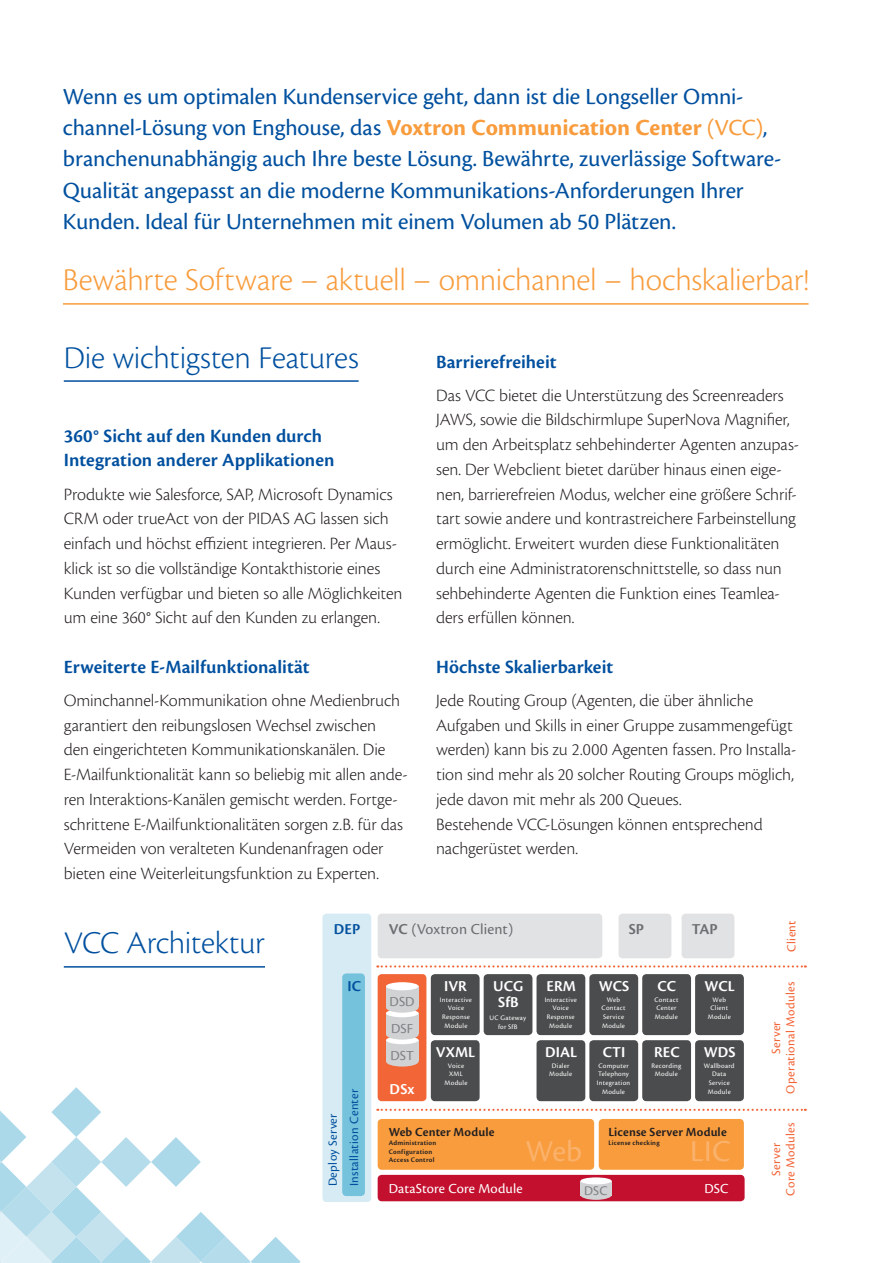
<style>
.page{position:relative;width:893px;height:1263px;background:#fff}
.page>*{position:absolute;margin:0;border:0;box-sizing:border-box;transform-origin:0 0}
.t1{font:300 33px "Cronos Pro";letter-spacing:-.01em;color:#f89c3d}
.t2{font:300 33px "Cronos Pro";letter-spacing:-.01em;color:#01509f}
.t3{font:31.5px "Cronos Pro";letter-spacing:.005em;color:#fbb26c}
.t4{font:24px/31.5px "Cronos Pro";letter-spacing:-.005em;color:#01509f}
.t5{font:600 19.5px/24px "Cronos Pro";letter-spacing:.005em;color:#01509f}
.t6{font:300 18px/24.8px "Cronos Pro";letter-spacing:-.01em;color:#231f20}
.t7{font:600 15.75px/15.8px "Cronos Pro";letter-spacing:.01em;color:#fff}
.t8{font:15.75px "Cronos Pro";letter-spacing:.005em;color:#6c6d70}
.t9{font:600 15.75px "Cronos Pro";color:#01509f}
.t10{font:600 15.75px "Cronos Pro";color:#6c6d70}
.t11{font:14.4px "Cronos Pro";letter-spacing:.01em;color:#fff}
.t12{font:14.4px "Cronos Pro";letter-spacing:.01em;color:#808285}
.t13{font:13.8px "Cronos Pro";color:#808285}
.t14{font:12.9px/14.4px "Cronos Pro";letter-spacing:.025em;color:#f26537;text-align:center}
.t15{font:600 12.9px "Cronos Pro";letter-spacing:.01em;color:#231f20}
.t16{font:12.9px/21.3px "Cronos Pro";letter-spacing:.025em;color:#01509f}
.t17{font:7.2px/8.6px "Cronos Pro";letter-spacing:.035em;color:#fff;text-align:center}
.t18{font:600 7.2px/8.6px "Cronos Pro";letter-spacing:.035em;color:#231f20}
.s1{font-weight:700;color:#f89c3d}
.s2{color:#f89c3d}
.s3{font-weight:600}
</style>
<div class="page">
<hr style="left:63px;top:303px;width:746px;height:2px;background:#f89c3d">
<hr style="left:64px;top:380px;width:295px;height:2px;background:#01509f">
<div style="left:322px;top:913px;width:49px;height:289px;background:#d6ebf3;border-radius:4px"></div>
<div style="left:342px;top:973px;width:23px;height:223px;background:#75c2dc;border-radius:4px"></div>
<div style="left:431px;top:974px;width:49px;height:61px;background:#4b4c4d;border-radius:4px"></div>
<div style="left:484px;top:974px;width:48px;height:61px;background:#4b4c4d;border-radius:4px"></div>
<div style="left:536px;top:974px;width:49px;height:61px;background:#4b4c4d;border-radius:4px"></div>
<div style="left:589px;top:974px;width:49px;height:61px;background:#4b4c4d;border-radius:4px"></div>
<div style="left:642px;top:974px;width:49px;height:61px;background:#4b4c4d;border-radius:4px"></div>
<div style="left:695px;top:974px;width:49px;height:61px;background:#4b4c4d;border-radius:4px"></div>
<div style="left:431px;top:1040px;width:49px;height:61px;background:#4b4c4d;border-radius:4px"></div>
<div style="left:536px;top:1040px;width:49px;height:61px;background:#4b4c4d;border-radius:4px"></div>
<div style="left:589px;top:1040px;width:49px;height:61px;background:#4b4c4d;border-radius:4px"></div>
<div style="left:642px;top:1040px;width:49px;height:61px;background:#4b4c4d;border-radius:4px"></div>
<div style="left:695px;top:1040px;width:49px;height:61px;background:#4b4c4d;border-radius:4px"></div>
<div style="left:378px;top:974px;width:48px;height:127px;background:#f26537;border-radius:4px"></div>
<div style="left:386px;top:1041px;width:33px;height:20px;background:#d1d2d4"></div>
<div style="left:386px;top:1036px;width:33px;height:8px;background:#fff;border-radius:50%"></div>
<div style="left:386px;top:1056px;width:33px;height:10px;background:#d1d2d4;border-radius:50%"></div>
<div style="left:386px;top:1014px;width:33px;height:20px;background:#d1d2d4"></div>
<div style="left:386px;top:1009px;width:33px;height:8px;background:#fff;border-radius:50%"></div>
<div style="left:386px;top:1029px;width:33px;height:11px;background:#d1d2d4;border-radius:50%"></div>
<div style="left:386px;top:987px;width:33px;height:20px;background:#d1d2d4"></div>
<div style="left:386px;top:982px;width:33px;height:8px;background:#fff;border-radius:50%"></div>
<div style="left:386px;top:1002px;width:33px;height:11px;background:#d1d2d4;border-radius:50%"></div>
<div style="left:378px;top:913px;width:224px;height:45px;background:#e1e2e4;border-radius:4px"></div>
<div style="left:619px;top:913px;width:52px;height:45px;background:#e1e2e4;border-radius:4px"></div>
<div style="left:682px;top:913px;width:52px;height:45px;background:#e1e2e4;border-radius:4px"></div>
<div style="left:378px;top:1175px;width:367px;height:26px;background:#c3102e;border-radius:4px"></div>
<div style="left:580px;top:1181px;width:32px;height:14px;background:#d1d2d4"></div>
<div style="left:580px;top:1177px;width:32px;height:7px;background:#fff;border-radius:50%"></div>
<div style="left:580px;top:1190px;width:32px;height:10px;background:#d1d2d4;border-radius:50%"></div>
<div style="left:378px;top:1119px;width:216px;height:51px;background:#f89c3d;border-radius:4px"></div>
<div style="left:599px;top:1119px;width:145px;height:51px;background:#f89c3d;border-radius:4px"></div>
<svg style="left:377px;top:1109px;width:429px;height:2px"></svg>
<svg style="left:377px;top:965px;width:429px;height:2px"></svg>
<hr style="left:64px;top:966px;width:201px;height:2px;background:#01509f">
<svg style="left:0;top:1087px;width:301px;height:176px"></svg>
<p class="t4" style="left:63px;top:80px;width:720px">Wenn es um optimalen Kundenservice geht, dann ist die Longseller Omni&shy;channel-Lösung von Enghouse, das <span class="s1">Voxtron Communication Center</span> <span class="s2">(VCC)</span>, branchenunabhängig auch Ihre beste Lösung. Bewährte, zuverlässige Software-Qualität angepasst an die moderne Kommunikations-Anforderungen Ihrer Kunden. Ideal für Unternehmen mit einem Volumen ab 50 Plätzen.</p>
<h1 class="t1" style="left:63px;top:261px;width:747px">Bewährte Software – aktuell – omnichannel – hochskalierbar!</h1>
<h1 class="t2" style="left:64px;top:338px;width:296px">Die wichtigsten Features</h1>
<p class="t5" style="left:64px;top:424px;width:272px">360° Sicht auf den Kunden durch<br>Integration anderer Applikationen</p>
<p class="t6" style="left:64px;top:481px;width:340px">Produkte wie Salesforce, SAP, Microsoft Dynamics CRM oder trueAct von der PIDAS AG lassen sich einfach und höchst effizient integrieren. Per Maus&shy;klick ist so die vollständige Kontakthistorie eines Kunden verfügbar und bieten so alle Möglichkeiten um eine 360° Sicht auf den Kunden zu erlangen.</p>
<p class="t5" style="left:64px;top:655px;width:247px">Erweiterte E-Mailfunktionalität</p>
<p class="t6" style="left:64px;top:688px;width:345px">Ominchannel-Kommunikation ohne Medienbruch garantiert den reibungslosen Wechsel zwischen<br>den eingerichteten Kommunikationskanälen. Die E-Mailfunktionalität kann so beliebig mit allen ande&shy;ren Interaktions-Kanälen gemischt werden. Fortge&shy;schrittene E-Mailfunktionalitäten sorgen z.B. für das Vermeiden von veralteten Kundenanfragen oder bieten eine Weiterleitungsfunktion zu Experten.</p>
<p class="t5" style="left:436px;top:350px;width:122px">Barrierefreiheit</p>
<p class="t6" style="left:436px;top:382px;width:364px">Das VCC bietet die Unterstützung des Screenreaders JAWS, sowie die Bildschirmlupe SuperNova Magnifier, um den Arbeitsplatz sehbehinderter Agenten anzupas&shy;sen. Der Webclient bietet darüber hinaus einen eige&shy;nen, barrierefreien Modus, welcher eine größere Schrif&shy;tart sowie andere und kontrastreichere Farbeinstellung ermöglicht. Erweitert wurden diese Funktionalitäten durch eine Administratorenschnittstelle, so dass nun sehbehinderte Agenten die Funktion eines Teamlea&shy;ders erfüllen können.</p>
<p class="t5" style="left:436px;top:655px;width:179px">Höchste Skalierbarkeit</p>
<p class="t6" style="left:436px;top:688px;width:362px">Jede Routing Group (Agenten, die über ähnliche Aufgaben und Skills in einer Gruppe zusammengefügt werden) kann bis zu 2.000 Agenten fassen. Pro Installa&shy;tion sind mehr als 20 solcher Routing Groups möglich, jede davon mit mehr als 200 Queues.<br>Bestehende VCC-Lösungen können entsprechend nachgerüstet werden.</p>
<h1 class="t2" style="left:64px;top:924px;width:203px">VCC Architektur</h1>
<p class="t9" style="left:334px;top:919px;width:28px">DEP</p>
<p class="t9" style="left:347px;top:977px;width:15px">IC</p>
<p class="t16" style="left:322px;top:1186px;width:99px;rotate:-90deg">Deploy Server<br>Installation Center</p>
<p class="t8" style="left:389px;top:919px;width:126px"><span class="s3">VC</span> (Voxtron Client)</p>
<p class="t10" style="left:629px;top:919px;width:17px">SP</p>
<p class="t12" style="left:389px;top:993px;width:27px">DSD</p>
<p class="t12" style="left:391px;top:1020px;width:24px">DSF</p>
<p class="t12" style="left:390px;top:1047px;width:25px">DST</p>
<p class="t7" style="left:390px;top:1081px;width:26px">DSx</p>
<p class="t7" style="left:444px;top:979px;width:24px">IVR</p>
<p class="t17" style="left:440px;top:995px;width:34px">Interactive<br>Voice<br>Response<br>Module</p>
<p class="t7" style="left:436px;top:1045px;width:41px">VXML</p>
<p class="t17" style="left:445px;top:1061px;width:24px">Voice<br>XML<br>Module</p>
<p class="t7" style="left:493px;top:979px;width:32px">UCG<br>SfB</p>
<p class="t17" style="left:490px;top:1013px;width:38px">UC Gateway for SfB</p>
<p class="t7" style="left:546px;top:979px;width:31px">ERM</p>
<p class="t17" style="left:545px;top:995px;width:34px">Interactive<br>Voice<br>Response<br>Module</p>
<p class="t7" style="left:545px;top:1045px;width:34px">DIAL</p>
<p class="t17" style="left:549px;top:1061px;width:24px">Dialer<br>Module</p>
<p class="t7" style="left:599px;top:979px;width:32px">WCS</p>
<p class="t17" style="left:602px;top:995px;width:26px">Web<br>Contact<br>Service<br>Module</p>
<p class="t7" style="left:603px;top:1045px;width:24px">CTI</p>
<p class="t17" style="left:597px;top:1061px;width:35px">Computer<br>Telephony<br>Integration<br>Module</p>
<p class="t7" style="left:658px;top:979px;width:20px">CC</p>
<p class="t17" style="left:654px;top:995px;width:26px;text-align:left">Contact<br>Center<br>Module</p>
<p class="t7" style="left:654px;top:1045px;width:27px">REC</p>
<p class="t17" style="left:651px;top:1061px;width:31px">Recording<br>Module</p>
<p class="t10" style="left:692px;top:919px;width:28px">TAP</p>
<p class="t14" style="left:784px;top:951px;width:33px;rotate:-90deg">Client</p>
<p class="t14" style="left:769px;top:1093px;width:113px;rotate:-90deg">Server<br>Operational Modules</p>
<p class="t7" style="left:705px;top:979px;width:32px">WCL</p>
<p class="t17" style="left:708px;top:995px;width:24px">Web<br>Client<br>Module</p>
<p class="t7" style="left:704px;top:1045px;width:33px">WDS</p>
<p class="t17" style="left:704px;top:1061px;width:32px">Wallboard<br>Data<br>Service<br>Module</p>
<p class="t15" style="left:389px;top:1124px;width:107px">Web Center Module</p>
<p class="t18" style="left:389px;top:1138px;width:49px">Administration<br>Configuration<br>Access Control</p>
<p class="t15" style="left:608px;top:1124px;width:120px">License Server Module</p>
<p class="t18" style="left:608px;top:1138px;width:53px">License checking</p>
<h2 class="t3" style="left:526px;top:1133px;width:58px">Web</h2>
<h2 class="t3" style="left:690px;top:1133px;width:42px">LIC</h2>
<p class="t11" style="left:389px;top:1180px;width:135px">DataStore Core Module</p>
<p class="t13" style="left:584px;top:1183px;width:25px">DSC</p>
<p class="t11" style="left:704px;top:1180px;width:26px">DSC</p>
<p class="t14" style="left:783px;top:1196px;width:75px;rotate:-90deg">Core Modules</p>
<p class="t14" style="left:769px;top:1175px;width:34px;rotate:-90deg">Server</p>
</div>
